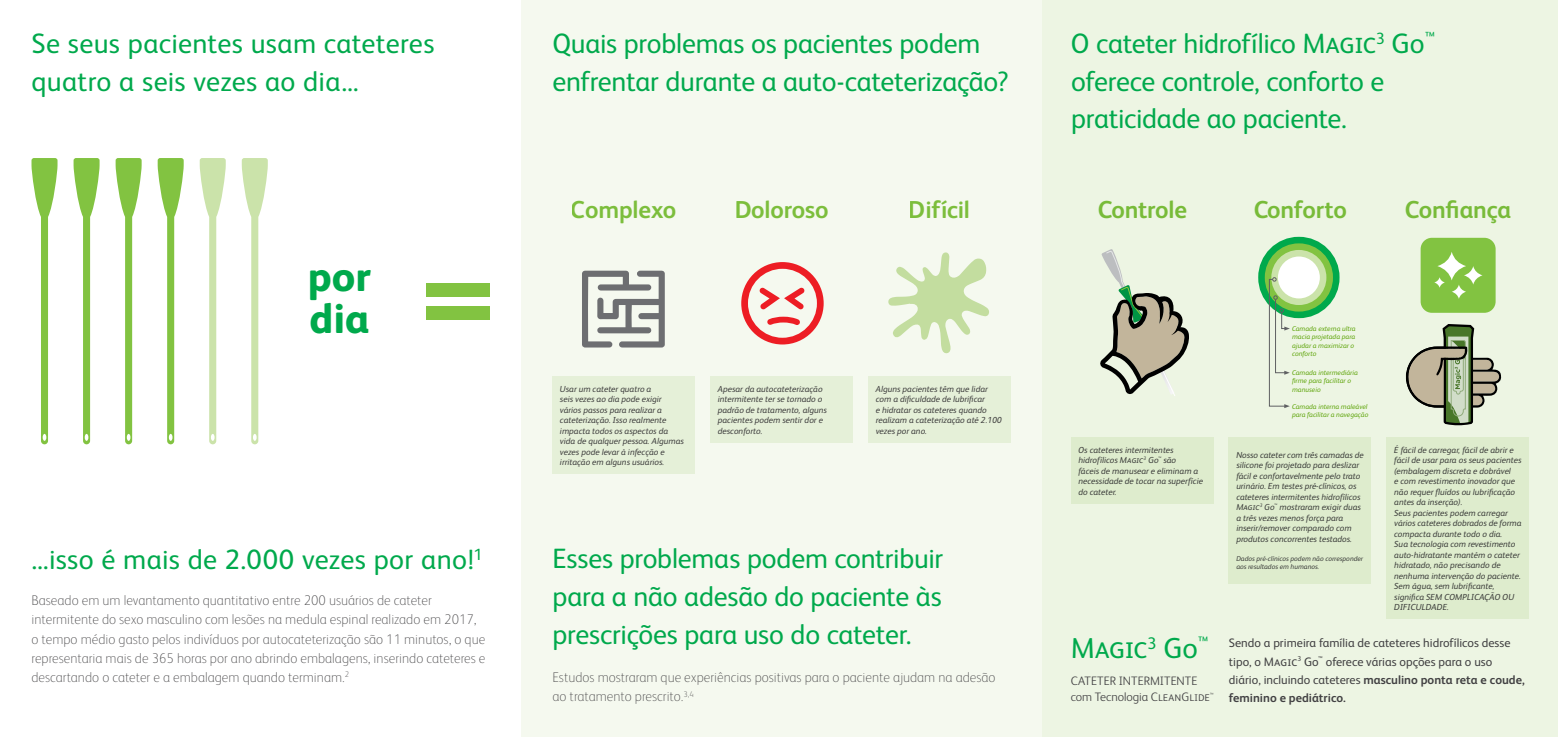
<style>
.page{position:relative;width:1558px;height:737px;background:#fff}
.page>*{position:absolute;margin:0;border:0;box-sizing:border-box;transform-origin:0 0}
.t1{font:800 42px/42px "FS Albert Pro";color:#00a94c}
.t2{font:28.88px "FS Albert Pro";letter-spacing:-.02em;color:#00a94c}
.t3{font:28px/37.6px "FS Albert Pro";letter-spacing:-.005em;color:#00a94c}
.t4{font:700 24.5px "FS Albert Pro";letter-spacing:-.01em;color:#82c341}
.t5{font:100 14px/19.2px "FS Albert Pro";color:#414042}
.t6{font:12.25px/18.4px "FS Albert Pro";color:#414042}
.t7{font:300 12.25px/16.6px "FS Albert Pro";color:#414042}
.t8{font:italic 8.75px/10.5px "FS Albert Pro";color:#414042}
.t9{font:italic 7px/8.4px "FS Albert Pro";color:#61a60e}
.t10{font:italic 7px/8.4px "FS Albert Pro";color:#414042}
.s1{font-weight:700}
</style>
<div class="page">
<div style="left:521px;top:0;width:521px;height:737px;background:#f5f9ef"></div>
<div style="left:552px;top:376px;width:142px;height:98px;background:#e5f0d8"></div>
<div style="left:710px;top:376px;width:142px;height:66px;background:#e5f0d8"></div>
<div style="left:868px;top:376px;width:142px;height:66px;background:#e5f0d8"></div>
<svg style="left:32px;top:158px;width:26px;height:286px"></svg>
<svg style="left:74px;top:158px;width:26px;height:286px"></svg>
<svg style="left:116px;top:158px;width:26px;height:286px"></svg>
<svg style="left:158px;top:158px;width:26px;height:286px"></svg>
<svg style="left:200px;top:158px;width:26px;height:286px"></svg>
<svg style="left:242px;top:158px;width:26px;height:286px"></svg>
<div style="left:426px;top:283px;width:63px;height:13px;background:#82c341"></div>
<div style="left:426px;top:306px;width:63px;height:13px;background:#82c341"></div>
<svg style="left:741px;top:262px;width:82px;height:82px"></svg>
<svg style="left:888px;top:252px;width:101px;height:102px"></svg>
<svg style="left:582px;top:271px;width:83px;height:76px"></svg>
<div style="left:1042px;top:0;width:516px;height:737px;background:#edf5e3"></div>
<svg style="left:1100px;top:249px;width:89px;height:147px"></svg>
<div style="left:1258px;top:237px;width:81px;height:81px;border:39px solid #00a94c;border-radius:50%"></div>
<div style="left:1265px;top:243px;width:68px;height:68px;border:26px solid #82c341;border-radius:50%"></div>
<div style="left:1271px;top:250px;width:55px;height:55px;border:13px solid #cbe3aa;border-radius:50%"></div>
<div style="left:1278px;top:256px;width:42px;height:42px;background:#fff;border-radius:50%"></div>
<svg style="left:1268px;top:277px;width:22px;height:131px"></svg>
<svg style="left:1406px;top:324px;width:95px;height:100px"></svg>
<div style="left:1420px;top:238px;width:75px;height:75px;background:#82c341;border-radius:11px"></div>
<svg style="left:1437px;top:252px;width:29px;height:28px"></svg>
<svg style="left:1464px;top:266px;width:18px;height:18px"></svg>
<svg style="left:1451px;top:284px;width:15px;height:15px"></svg>
<svg style="left:1434px;top:277px;width:11px;height:11px"></svg>
<div style="left:1071px;top:437px;width:142px;height:66px;background:#deeccd"></div>
<div style="left:1229px;top:437px;width:142px;height:146px;background:#deeccd"></div>
<div style="left:1386px;top:437px;width:143px;height:182px;background:#deeccd"></div>
<h3 class="t3" style="left:32px;top:23px;width:404px">Se seus pacientes usam cateteres quatro a seis vezes ao dia…</h3>
<h3 class="t3" style="left:552px;top:23px;width:458px">Quais problemas os pacientes podem enfrentar durante a auto-cateterização?</h3>
<h1 class="t1" style="left:308px;top:252px;width:65px">por dia</h1>
<h3 class="t3" style="left:32px;top:538px;width:453px">…isso é mais de 2.000 vezes por ano!<sup>1</sup></h3>
<p class="t5" style="left:31px;top:590px;width:455px">Baseado em um levantamento quantitativo entre 200 usuários de cateter intermitente do sexo masculino com lesões na medula espinal realizado em 2017, o tempo médio gasto pelos indivíduos por autocateterização são 11 minutos, o que representaria mais de 365 horas por ano abrindo embalagens, inserindo cateteres e descartando o cateter e a embalagem quando terminam.<sup>2</sup></p>
<h3 class="t4" style="left:571px;top:192px;width:107px">Complexo</h3>
<h3 class="t4" style="left:734px;top:192px;width:96px">Doloroso</h3>
<h3 class="t4" style="left:909px;top:192px;width:63px">Difícil</h3>
<p class="t8" style="left:560px;top:383px;width:125px">Usar um cateter quatro a<br>seis vezes ao dia pode exigir vários passos para realizar a cateterização. Isso realmente impacta todos os aspectos da vida de qualquer pessoa. Algumas vezes pode levar à infecção e irritação em alguns usuários.</p>
<p class="t8" style="left:718px;top:383px;width:111px">Apesar da autocateterização intermitente ter se tornado o padrão de tratamento, alguns pacientes podem sentir dor e desconforto.</p>
<p class="t8" style="left:876px;top:383px;width:128px">Alguns pacientes têm que lidar com a dificuldade de lubrificar<br>e hidratar os cateteres quando realizam a cateterização até 2.100 vezes por ano.</p>
<h3 class="t3" style="left:552px;top:537px;width:392px;text-align:justify">Esses problemas podem contribuir para a não adesão do paciente às prescrições para uso do cateter.</h3>
<h3 class="t5" style="left:552px;top:667px;width:445px">Estudos mostraram que experiências positivas para o paciente ajudam na adesão ao tratamento prescrito.<sup>3,4</sup></h3>
<h3 class="t3" style="left:1071px;top:23px;width:366px">O cateter hidrofílico Magic<sup>3</sup> Go<sup>™ </sup>oferece controle, conforto e praticidade ao paciente.</h3>
<h3 class="t4" style="left:1097px;top:192px;width:91px">Controle</h3>
<h3 class="t4" style="left:1253px;top:192px;width:95px">Conforto</h3>
<h3 class="t4" style="left:1404px;top:192px;width:108px">Confiança</h3>
<p class="t9" style="left:1292px;top:324px;width:65px">Camada externa ultra macia projetada para ajudar a maximizar o conforto</p>
<p class="t9" style="left:1292px;top:368px;width:67px">Camada intermediária firme para facilitar o manuseio</p>
<p class="t9" style="left:1292px;top:402px;width:78px">Camada interna maleável para facilitar a navegação</p>
<p class="t8" style="left:1078px;top:444px;width:126px">Os cateteres intermitentes hidrofílicos Magic<sup>3</sup> Go<sup>™</sup> são<br>fáceis de manusear e eliminam a necessidade de tocar na superfície do cateter.</p>
<p class="t8" style="left:1236px;top:449px;width:129px">Nosso cateter com três camadas de silicone foi projetado para deslizar fácil e confortavelmente pelo trato urinário. Em testes pré-clínicos, os cateteres intermitentes hidrofílicos Magic<sup>3</sup> Go<sup>™</sup> mostraram exigir duas a três vezes menos força para inserir/remover comparado com produtos concorrentes testados.</p>
<p class="t10" style="left:1236px;top:553px;width:128px">Dados pré-clínicos podem não corresponder aos resultados em humanos.</p>
<p class="t8" style="left:1394px;top:444px;width:129px">É fácil de carregar, fácil de abrir e fácil de usar para os seus pacientes (embalagem discreta e dobrável<br>e com revestimento inovador que não requer fluídos ou lubrificação antes da inserção).<br>Seus pacientes podem carregar vários cateteres dobrados de forma compacta durante todo o dia.<br>Sua tecnologia com revestimento auto-hidratante mantém o cateter hidratado, não precisando de nenhuma intervenção do paciente.<br>Sem água, sem lubrificante, significa SEM COMPLICAÇÃO OU<br>DIFICULDADE.</p>
<h2 class="t2" style="left:1070px;top:627px;width:140px">Magic<sup>3</sup> Go<sup>™</sup></h2>
<h3 class="t7" style="left:1070px;top:671px;width:144px">CATETER INTERMITENTE com Tecnologia CleanGlide<sup>™</sup></h3>
<h3 class="t6" style="left:1229px;top:633px;width:297px">Sendo a primeira família de cateteres hidrofílicos desse tipo, o Magic<sup>3</sup> Go<sup>™</sup> oferece várias opções para o uso diário, incluindo cateteres <span class="s1">masculino ponta reta e coude, feminino e pediátrico.</span></h3>
</div>
